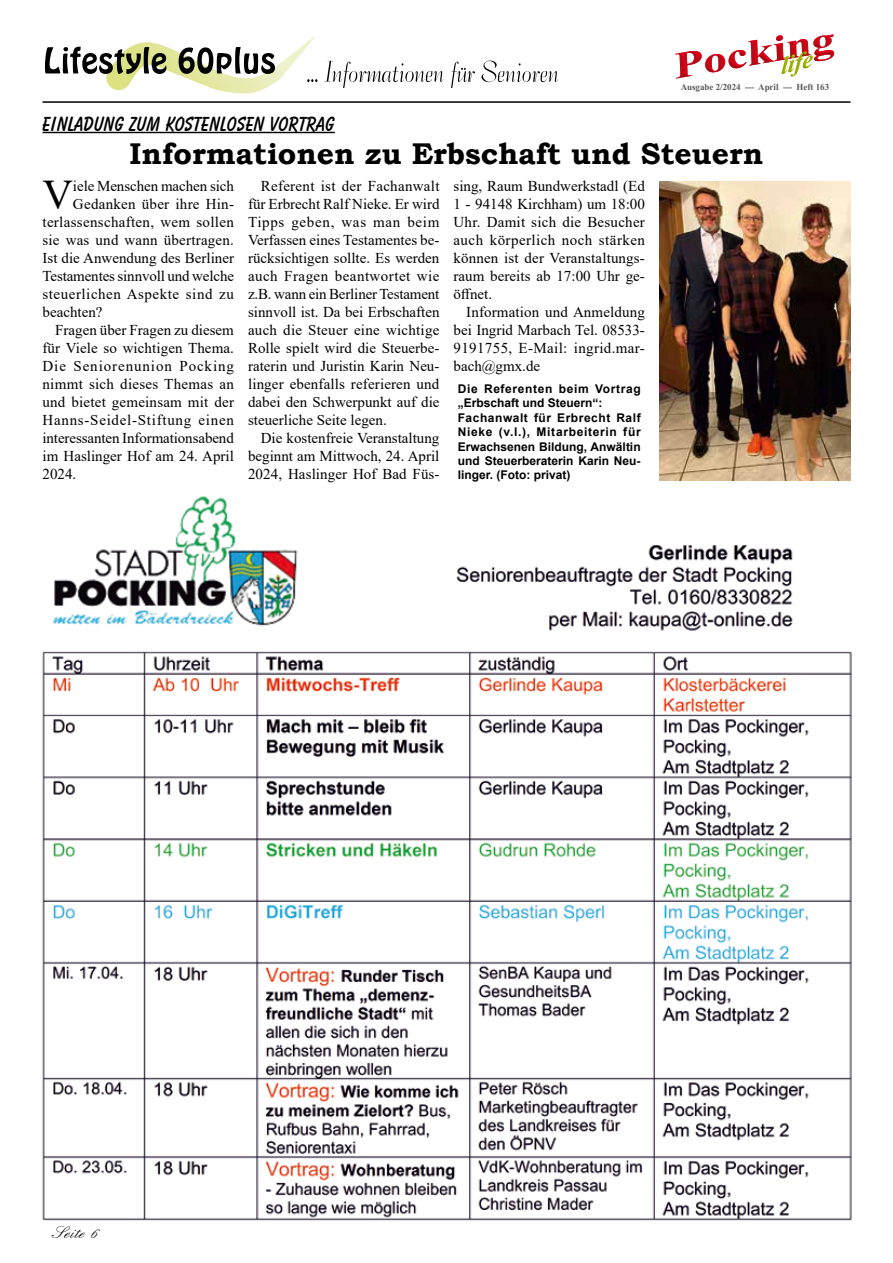
<style>
.page{position:relative;width:893px;height:1263px;background:#fff}
.page>*{position:absolute;margin:0;border:0;box-sizing:border-box;transform-origin:0 0}
.t1{font:42.15px "Times New Roman";color:#000}
.t2{font:700 30px "Bookman Old Style";color:#000}
.t3{font:700 21px "Balloon BT";color:#000}
.t4{font:18px "English 157 BT";color:#000}
.t5{font:15px/18px "Times New Roman";letter-spacing:.005em;color:#000;text-align:justify}
.t6{font:15px "Times New Roman";letter-spacing:.05em;color:#000}
.t7{font:15px "Times New Roman";letter-spacing:.035em;color:#000}
.t8{font:15px "Times New Roman";letter-spacing:.06em;color:#000}
.t9{font:700 12px/14.4px "Arial";color:#000}
.t10{font:700 9.15px "Times New Roman";color:#58585a}
</style>
<div class="page">
<hr style="left:43px;top:101px;width:807px;height:2px;background:#000">
<svg style="left:675px;top:34px;width:159px;height:45px"></svg>
<img style="left:42px;top:496px;width:810px;height:725px">
<svg style="left:45px;top:36px;width:513px;height:58px"></svg>
<img style="left:659px;top:182px;width:191px;height:298px">
<hr style="left:43px;top:132px;width:292px;height:1px;background:#000">
<p class="t10" style="left:681px;top:84px;width:150px">Ausgabe 2/2024 --- April --- Heft 163</p>
<h3 class="t3" style="left:43px;top:111px;width:294px">EINLADUNG ZUM KOSTENLOSEN VORTRAG</h3>
<h2 class="t2" style="left:130px;top:132px;width:635px">Informationen zu Erbschaft und Steuern</h2>
<h1 class="t1" style="left:43px;top:165px;width:32px">V</h1>
<p class="t5" style="left:73px;top:177px;width:163px">iele Menschen machen sich</p>
<p class="t5" style="left:73px;top:195px;width:163px">Gedanken über ihre Hin-</p>
<p class="t5" style="left:43px;top:213px;width:193px">terlassenschaften, wem sollen</p>
<p class="t5" style="left:43px;top:231px;width:193px">sie was und wann übertragen.</p>
<p class="t5" style="left:43px;top:249px;width:193px">Ist die Anwendung des Berliner</p>
<p class="t5" style="left:43px;top:267px;width:193px">Testamentes sinnvoll und welche</p>
<p class="t7" style="left:43px;top:284px;width:193px">steuerlichen Aspekte sind zu</p>
<p class="t5" style="left:43px;top:303px;width:61px">beachten?</p>
<p class="t5" style="left:55px;top:321px;width:180px">Fragen über Fragen zu diesem</p>
<p class="t5" style="left:43px;top:339px;width:193px">für Viele so wichtigen Thema.</p>
<p class="t8" style="left:43px;top:356px;width:193px">Die Seniorenunion Pocking</p>
<p class="t5" style="left:43px;top:375px;width:193px">nimmt sich dieses Themas an</p>
<p class="t5" style="left:43px;top:393px;width:193px">und bietet gemeinsam mit der</p>
<p class="t6" style="left:43px;top:410px;width:193px">Hanns-Seidel-Stiftung einen</p>
<p class="t5" style="left:43px;top:429px;width:193px">interessanten Informationsabend</p>
<p class="t5" style="left:43px;top:447px;width:193px">im Haslinger Hof am 24. April</p>
<p class="t5" style="left:43px;top:465px;width:35px">2024.</p>
<p class="t5" style="left:248px;top:177px;width:193px;text-indent:13px">Referent ist der Fachanwalt für Erbrecht Ralf Nieke. Er wird Tipps geben, was man beim Verfassen eines Testamentes be&shy;rücksichtigen sollte. Es werden auch Fragen beantwortet wie z.B. wann ein Berliner Testament sinnvoll ist. Da bei Erbschaften auch die Steuer eine wichtige Rolle spielt wird die Steuerbe&shy;raterin und Juristin Karin Neu&shy;linger ebenfalls referieren und dabei den Schwerpunkt auf die steuerliche Seite legen.</p>
<p class="t5" style="left:248px;top:429px;width:193px;text-indent:13px">Die kostenfreie Veranstaltung beginnt am Mittwoch, 24. April 2024, Haslinger Hof Bad Füs-</p>
<p class="t5" style="left:453px;top:177px;width:193px">sing, Raum Bundwerkstadl (Ed 1 - 94148 Kirchham) um 18:00<br>Uhr. Damit sich die Besucher auch körperlich noch stärken können ist der Veranstaltungs&shy;raum bereits ab 17:00 Uhr ge&shy;öffnet.</p>
<p class="t5" style="left:453px;top:303px;width:193px;text-indent:13px">Information und Anmeldung bei Ingrid Marbach Tel. 08533- 9191755, E-Mail: ingrid.mar&shy;bach@gmx.de</p>
<p class="t9" style="left:458px;top:382px;width:184px">Die Referenten beim Vortrag „Erbschaft und Steuern“:<br>Fachanwalt für Erbrecht Ralf<br>Nieke (v.l.), Mitarbeiterin für<br>Erwachsenen Bildung, Anwältin und Steuerberaterin Karin Neu&shy;linger. (Foto: privat)</p>
<p class="t4" style="left:55px;top:1223px;width:45px">Seite 6</p>
</div>
